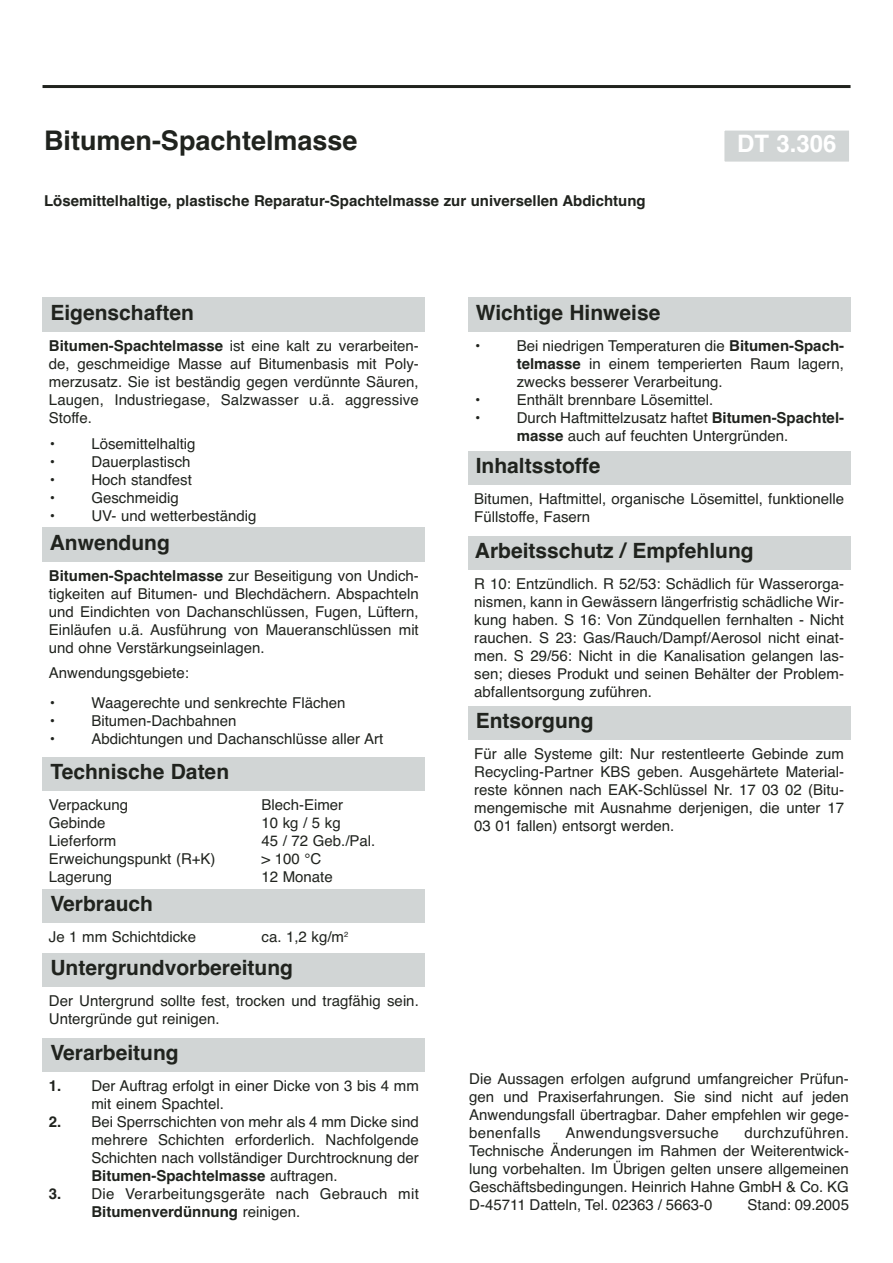
<style>
.page{position:relative;width:893px;height:1263px;background:#fff}
.page>*{position:absolute;margin:0;border:0;box-sizing:border-box;transform-origin:0 0}
.t1{font:700 27px "Helvetica";color:#20231e}
.t2{font:700 24px "Helvetica";color:#fff}
.t3{font:700 21px "Helvetica";color:#20231e}
.t4{font:15px/18px "Helvetica";color:#20231e}
.t5{font:700 15px/18px "Helvetica";color:#20231e;text-align:justify}
.t6{font:15px "Helvetica";letter-spacing:.02em;color:#20231e}
.s1{font-weight:700}
</style>
<div class="page">
<div style="left:468px;top:706px;width:382px;height:34px;background:#d1d5d5"></div>
<div style="left:468px;top:536px;width:382px;height:34px;background:#d1d5d5"></div>
<div style="left:468px;top:451px;width:382px;height:34px;background:#d1d5d5"></div>
<div style="left:468px;top:298px;width:382px;height:34px;background:#d1d5d5"></div>
<div style="left:43px;top:1037px;width:382px;height:34px;background:#d1d5d5"></div>
<div style="left:43px;top:952px;width:382px;height:34px;background:#d1d5d5"></div>
<div style="left:43px;top:889px;width:382px;height:34px;background:#d1d5d5"></div>
<div style="left:43px;top:757px;width:382px;height:34px;background:#d1d5d5"></div>
<div style="left:43px;top:527px;width:382px;height:34px;background:#d1d5d5"></div>
<div style="left:43px;top:298px;width:382px;height:34px;background:#d1d5d5"></div>
<hr style="left:43px;top:85px;width:807px;height:3px;background:#20231e">
<div style="left:724px;top:130px;width:126px;height:32px;background:#d1d5d5"></div>
<div style="left:723px;top:129px;width:127px;height:34px;border:2px solid #fff"></div>
<h1 class="t1" style="left:44px;top:131px;width:315px">Bitumen-Spachtelmasse</h1>
<h2 class="t2" style="left:737px;top:135px;width:101px">DT 3.306</h2>
<p class="t5" style="left:44px;top:193px;width:603px">Lösemittelhaltige, plastische Reparatur-Spachtelmasse zur universellen Abdichtung</p>
<h3 class="t3" style="left:50px;top:305px;width:145px">Eigenschaften</h3>
<p class="t4" style="left:49px;top:338px;width:371px;text-align:justify"><span class="s1">Bitumen-Spachtelmasse</span> ist eine kalt zu verarbeiten&shy;de, geschmeidige Masse auf Bitumenbasis mit Poly&shy;merzusatz. Sie ist beständig gegen verdünnte Säuren, Laugen, Industriegase, Salzwasser u.ä. aggressive Stoffe.</p>
<p class="t5" style="left:49px;top:436px;width:7px">• • • • •</p>
<p class="t4" style="left:91px;top:436px;width:167px">Lösemittelhaltig<br>Dauerplastisch<br>Hoch standfest<br>Geschmeidig<br>UV- und wetterbeständig</p>
<h3 class="t3" style="left:50px;top:535px;width:122px">Anwendung</h3>
<p class="t4" style="left:49px;top:568px;width:371px;text-align:justify"><span class="s1">Bitumen-Spachtelmasse</span> zur Beseitigung von Undich&shy;tigkeiten auf Bitumen- und Blechdächern. Abspachteln und Eindichten von Dachanschlüssen, Fugen, Lüftern, Einläufen u.ä. Ausführung von Maueranschlüssen mit und ohne Verstärkungseinlagen.</p>
<p class="t4" style="left:49px;top:666px;width:142px">Anwendungsgebiete:</p>
<p class="t5" style="left:49px;top:695px;width:7px">• • •</p>
<p class="t4" style="left:91px;top:695px;width:293px">Waagerechte und senkrechte Flächen<br>Bitumen-Dachbahnen<br>Abdichtungen und Dachanschlüsse aller Art</p>
<h3 class="t3" style="left:50px;top:764px;width:180px">Technische Daten</h3>
<p class="t4" style="left:49px;top:797px;width:168px">Verpackung<br>Gebinde<br>Lieferform<br>Erweichungspunkt (R+K)<br>Lagerung</p>
<p class="t4" style="left:261px;top:797px;width:115px">Blech-Eimer<br>10 kg / 5 kg<br>45 / 72 Geb./Pal. &gt; 100 °C<br>12 Monate</p>
<h3 class="t3" style="left:50px;top:896px;width:104px">Verbrauch</h3>
<p class="t4" style="left:49px;top:929px;width:149px">Je 1 mm Schichtdicke</p>
<p class="t4" style="left:261px;top:929px;width:88px">ca. 1,2 kg/m<sup>2</sup></p>
<h3 class="t3" style="left:50px;top:960px;width:244px">Untergrundvorbereitung</h3>
<p class="t4" style="left:49px;top:993px;width:371px">Der Untergrund sollte fest, trocken und tragfähig sein.<br>Untergründe gut reinigen.</p>
<h3 class="t3" style="left:50px;top:1045px;width:130px">Verarbeitung</h3>
<p class="t5" style="left:49px;top:1078px;width:14px">1.</p>
<p class="t5" style="left:49px;top:1114px;width:14px">2.</p>
<p class="t5" style="left:49px;top:1186px;width:14px">3.</p>
<p class="t4" style="left:91px;top:1078px;width:329px">Der Auftrag erfolgt in einer Dicke von 3 bis 4 mm mit einem Spachtel.<br>Bei Sperrschichten von mehr als 4 mm Dicke sind mehrere Schichten erforderlich. Nachfolgende Schichten nach vollständiger Durchtrocknung der <span class="s1">Bitumen-Spachtelmasse</span> auftragen.<br>Die Verarbeitungsgeräte nach Gebrauch mit <span class="s1">Bitumenverdünnung</span> reinigen.</p>
<h3 class="t3" style="left:476px;top:305px;width:186px">Wichtige Hinweise</h3>
<p class="t5" style="left:474px;top:338px;width:7px">•</p>
<p class="t5" style="left:474px;top:392px;width:7px">• •</p>
<p class="t4" style="left:517px;top:338px;width:329px">Bei niedrigen Temperaturen die <span class="s1">Bitumen-Spach&shy;telmasse</span> in einem temperierten Raum lagern, zwecks besserer Verarbeitung.<br>Enthält brennbare Lösemittel.<br>Durch Haftmittelzusatz haftet <span class="s1">Bitumen-Spachtel&shy;masse</span> auch auf feuchten Untergründen.</p>
<h3 class="t3" style="left:476px;top:458px;width:126px">Inhaltsstoffe</h3>
<p class="t4" style="left:474px;top:491px;width:371px">Bitumen, Haftmittel, organische Lösemittel, funktionelle<br>Füllstoffe, Fasern</p>
<h3 class="t3" style="left:475px;top:543px;width:280px">Arbeitsschutz / Empfehlung</h3>
<p class="t4" style="left:474px;top:576px;width:371px;text-align:justify">R 10: Entzündlich. R 52/53: Schädlich für Wasserorga&shy;nismen, kann in Gewässern längerfristig schädliche Wir&shy;kung haben. S 16: Von Zündquellen fernhalten - Nicht rauchen. S 23: Gas/Rauch/Dampf/Aerosol nicht einat&shy;men. S 29/56: Nicht in die Kanalisation gelangen las&shy;sen; dieses Produkt und seinen Behälter der Problem&shy;abfallentsorgung zuführen.</p>
<h3 class="t3" style="left:476px;top:713px;width:119px">Entsorgung</h3>
<p class="t4" style="left:474px;top:746px;width:371px;text-align:justify">Für alle Systeme gilt: Nur restentleerte Gebinde zum Recycling-Partner KBS geben. Ausgehärtete Material&shy;reste können nach EAK-Schlüssel Nr. 17 03 02 (Bitu&shy;mengemische mit Ausnahme derjenigen, die unter 17<br>03 01 fallen) entsorgt werden.</p>
<p class="t4" style="left:469px;top:1071px;width:381px;text-align:justify">Die Aussagen erfolgen aufgrund umfangreicher Prüfun&shy;gen und Praxiserfahrungen. Sie sind nicht auf jeden Anwendungsfall übertragbar. Daher empfehlen wir gege&shy;benenfalls</p>
<p class="t4" style="left:469px;top:1125px;width:381px;text-align:justify;text-indent:275px">durchzuführen.<br>Technische Änderungen im Rahmen der Weiterentwick&shy;lung vorbehalten. Im Übrigen gelten unsere allgemeinen Geschäftsbedingungen. Heinrich Hahne GmbH &amp; Co. KG D-45711 Datteln, Tel. 02363 / 5663-0</p>
<p class="t6" style="left:566px;top:1127px;width:155px">Anwendungsversuche</p>
<p class="t4" style="left:747px;top:1197px;width:103px">Stand: 09.2005</p>
</div>
